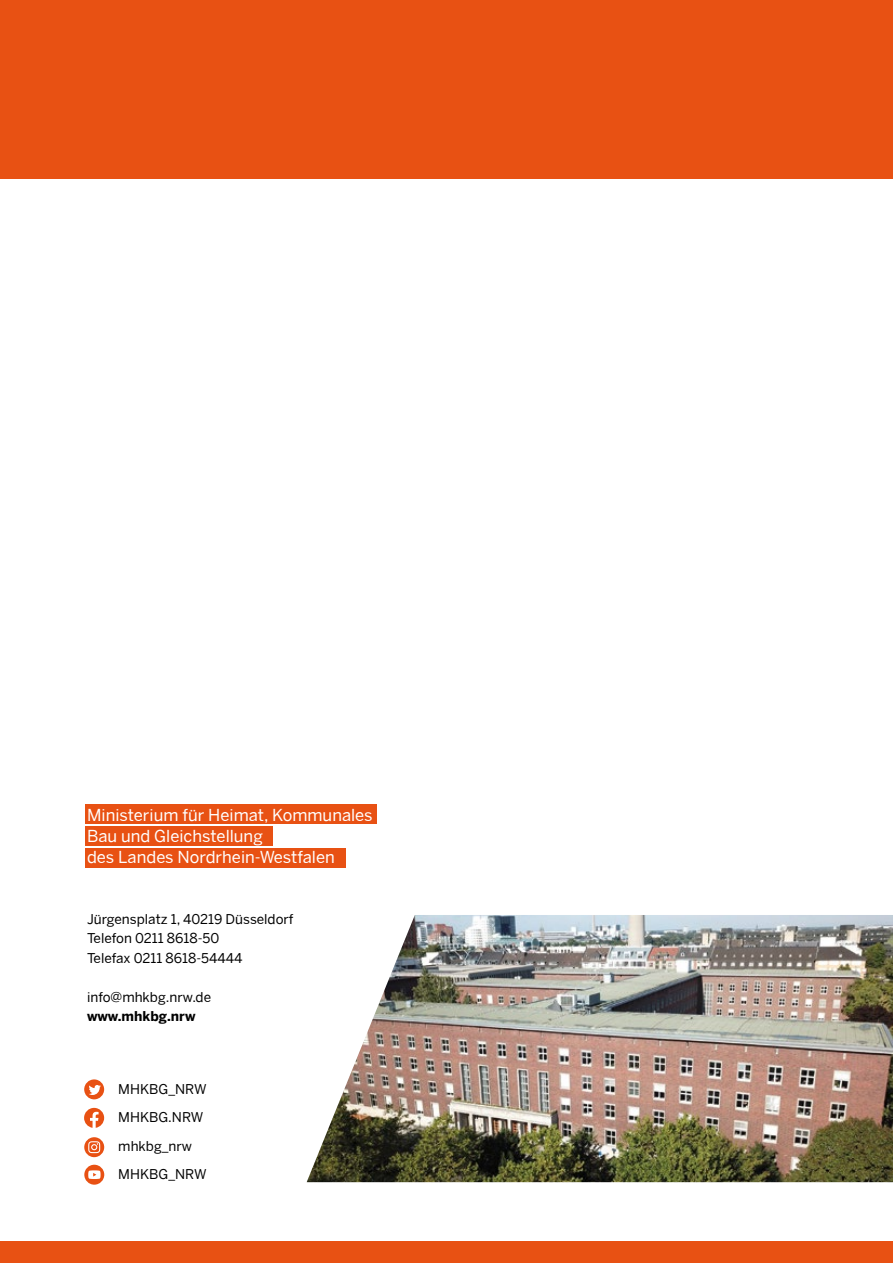
<style>
.page{position:relative;width:893px;height:1263px;background:#fff}
.page>*{position:absolute;margin:0;border:0;box-sizing:border-box;transform-origin:0 0}
.Fließtext{font:16.5px "Benton Sans";color:#fff}
.Fließtext-2{font:13.5px "Benton Sans";color:#000}
.Fließtext-3{font:700 13.5px "Benton Sans";color:#000}
</style>
<div class="page">
<div style="left:85px;top:804px;width:292px;height:20px;background:#e85113"></div>
<div style="left:85px;top:826px;width:188px;height:20px;background:#e85113"></div>
<div style="left:85px;top:848px;width:260px;height:19px;background:#e85113"></div>
<img style="left:307px;top:915px;width:586px;height:267px">
<svg style="left:84px;top:1108px;width:20px;height:20px"></svg>
<div style="left:84px;top:1079px;width:20px;height:20px;background:#e85113;border-radius:50%"></div>
<svg style="left:89px;top:1085px;width:12px;height:10px"></svg>
<svg style="left:84px;top:1137px;width:20px;height:20px"></svg>
<svg style="left:88px;top:1141px;width:12px;height:12px"></svg>
<div style="left:84px;top:1165px;width:20px;height:20px;background:#e85113;border-radius:50%"></div>
<svg style="left:88px;top:1170px;width:13px;height:9px"></svg>
<div style="left:0;top:0;width:893px;height:179px;background:#e85113"></div>
<div style="left:0;top:1242px;width:893px;height:21px;background:#e85113"></div>
<p class="Fließtext" style="left:87px;top:805px;width:287px">Ministerium für Heimat, Kommunales</p>
<p class="Fließtext" style="left:87px;top:826px;width:177px">Bau und Gleichstellung</p>
<p class="Fließtext" style="left:87px;top:847px;width:249px">des Landes Nordrhein-Westfalen</p>
<p class="Fließtext-2" style="left:87px;top:911px;width:208px">Jürgensplatz 1, 40219 Düsseldorf</p>
<p class="Fließtext-2" style="left:87px;top:930px;width:134px">Telefon 0211 8618-50</p>
<p class="Fließtext-2" style="left:87px;top:950px;width:157px">Telefax 0211 8618-54444</p>
<p class="Fließtext-2" style="left:87px;top:989px;width:126px">info@mhkbg.nrw.de</p>
<p class="Fließtext-3" style="left:87px;top:1008px;width:110px">www.mhkbg.nrw</p>
<p class="Fließtext-2" style="left:118px;top:1081px;width:90px">MHKBG_NRW</p>
<p class="Fließtext-2" style="left:118px;top:1109px;width:87px">MHKBG.NRW</p>
<p class="Fließtext-2" style="left:118px;top:1138px;width:75px">mhkbg_nrw</p>
<p class="Fließtext-2" style="left:118px;top:1166px;width:90px">MHKBG_NRW</p>
</div>
